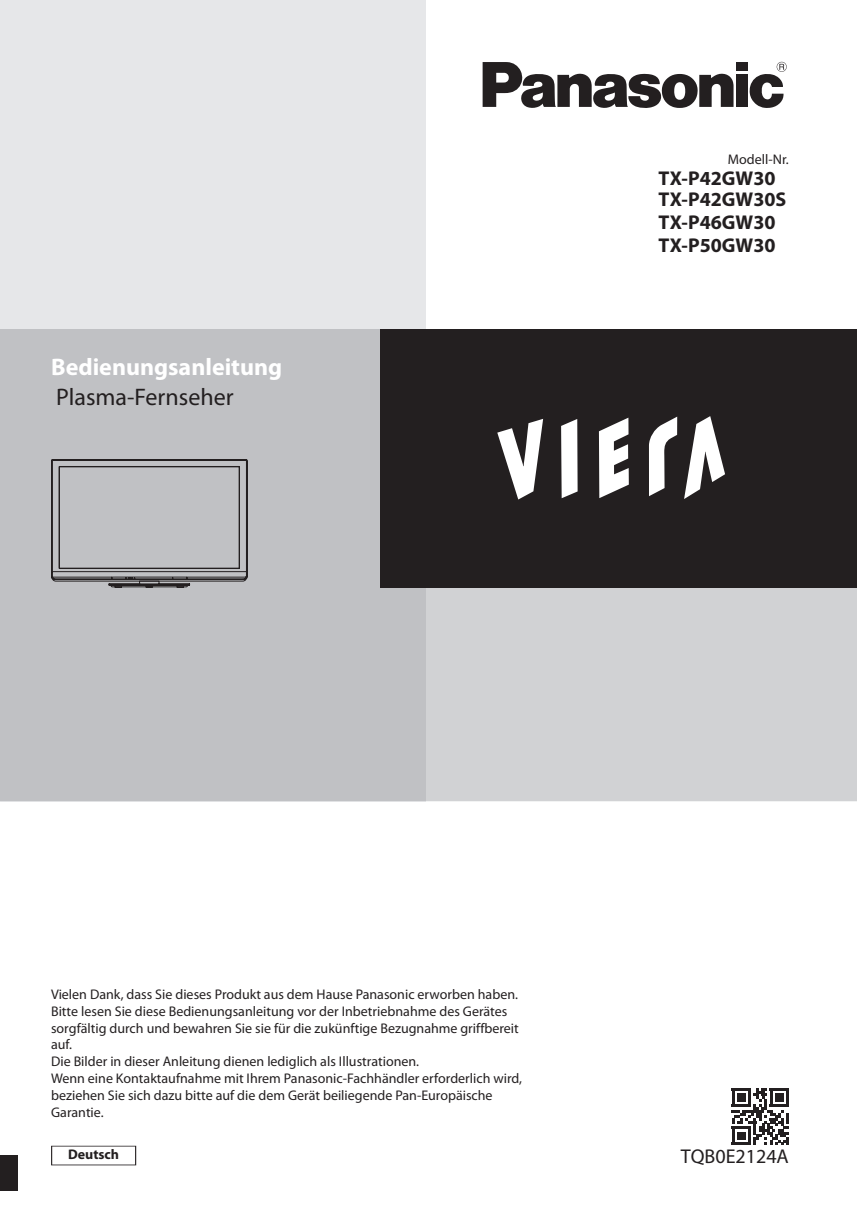
<style>
.page{position:relative;width:857px;height:1225px;background:#fff}
.page>*{position:absolute;margin:0;border:0;box-sizing:border-box;transform-origin:0 0}
.t1{font:700 24px "Myriad Pro";color:#fff}
.t2{font:24px "Myriad Pro";color:#231f20}
.t3{font:700 20px/22.4px "Myriad Pro";color:#231f20}
.t4{font:20px "Myriad Pro";color:#231f20}
.t5{font:14px/16.8px "Myriad Pro";color:#231f20}
.t6{font:700 14px "Myriad Pro";color:#231f20}
</style>
<div class="page">
<div style="left:0;top:0;width:425px;height:801px;background:#e6e7e9"></div>
<div style="left:425px;top:587px;width:431px;height:214px;background:#d1d2d4"></div>
<div style="left:0;top:329px;width:425px;height:472px;background:#c0c1c4"></div>
<div style="left:380px;top:329px;width:476px;height:258px;background:#231f20"></div>
<div style="left:735px;top:62px;width:12px;height:8px;background:#231f20"></div>
<div style="left:735px;top:75px;width:12px;height:32px;background:#231f20"></div>
<svg style="left:482px;top:62px;width:251px;height:46px"></svg>
<svg style="left:749px;top:62px;width:37px;height:46px"></svg>
<svg style="left:598px;top:418px;width:30px;height:80px"></svg>
<svg style="left:561px;top:419px;width:16px;height:79px"></svg>
<svg style="left:684px;top:416px;width:40px;height:83px"></svg>
<svg style="left:649px;top:417px;width:27px;height:79px"></svg>
<svg style="left:497px;top:419px;width:46px;height:80px"></svg>
<svg style="left:731px;top:1088px;width:57px;height:57px"></svg>
<svg style="left:51px;top:459px;width:196px;height:129px"></svg>
<svg style="left:51px;top:1145px;width:85px;height:20px"></svg>
<div style="left:52px;top:1146px;width:83px;height:18px;background:#fff"></div>
<div style="left:0;top:1155px;width:17px;height:36px;background:#231f20"></div>
<h1 class="t1" style="left:51px;top:358px;width:232px">Bedienungsanleitung</h1>
<h1 class="t2" style="left:56px;top:387px;width:179px">Plasma-Fernseher</h1>
<p class="t5" style="left:727px;top:152px;width:62px">Modell-Nr.</p>
<h2 class="t3" style="left:658px;top:169px;width:129px">TX-P42GW30<br>TX-P42GW30S<br>TX-P46GW30<br>TX-P50GW30</h2>
<p class="t5" style="left:51px;top:987px;width:472px">Vielen Dank, dass Sie dieses Produkt aus dem Hause Panasonic erworben haben.<br>Bitte lesen Sie diese Bedienungsanleitung vor der Inbetriebnahme des Gerätes sorgfältig durch und bewahren Sie sie für die zukünftige Bezugnahme griffbereit auf.<br>Die Bilder in dieser Anleitung dienen lediglich als Illustrationen.<br>Wenn eine Kontaktaufnahme mit Ihrem Panasonic-Fachhändler erforderlich wird, beziehen Sie sich dazu bitte auf die dem Gerät beiliegende Pan-Europäische Garantie.</p>
<p class="t6" style="left:68px;top:1149px;width:53px">Deutsch</p>
<h2 class="t4" style="left:680px;top:1149px;width:109px">TQB0E2124A</h2>
</div>
